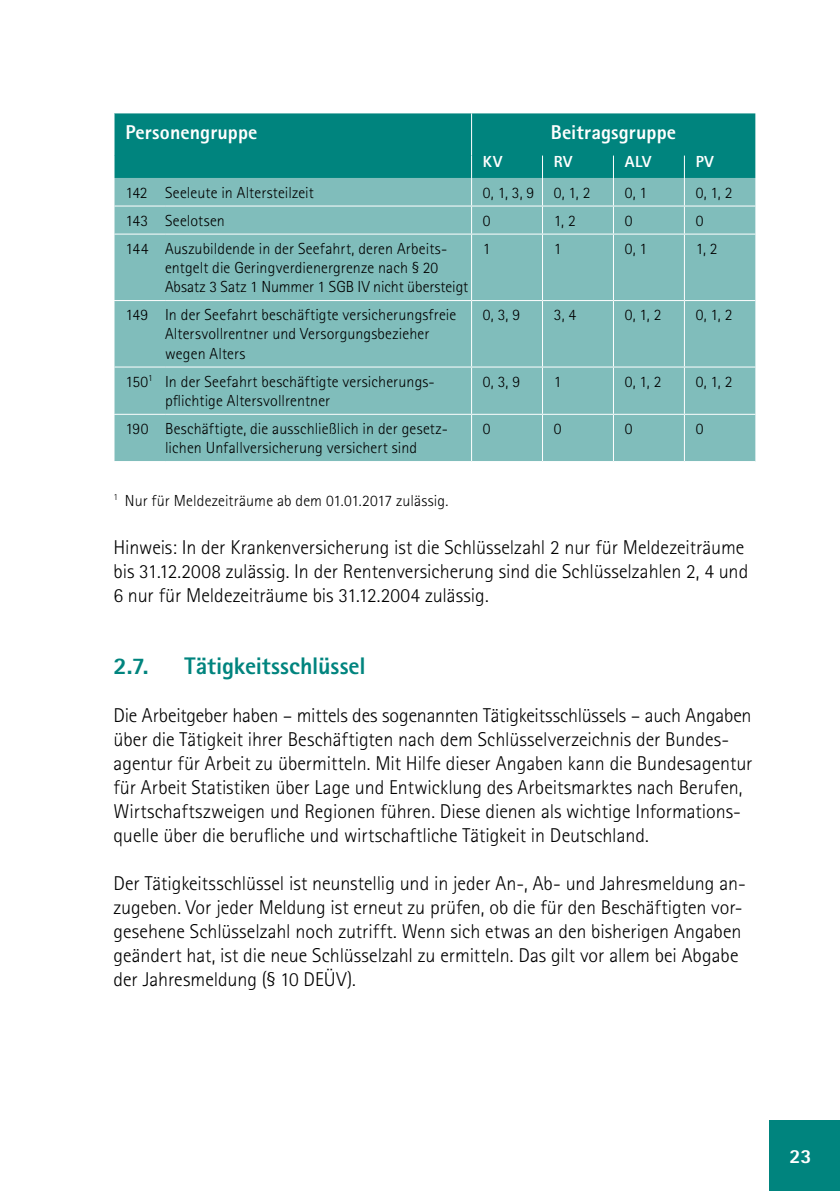
<style>
.page{position:relative;width:840px;height:1191px;background:#fff}
.page>*{position:absolute;margin:0;border:0;box-sizing:border-box;transform-origin:0 0}
.t1{font:800 24px "Rotis Sans Serif Std";letter-spacing:-.005em;color:#00847e}
.t2{font:300 20px/24px "Rotis Sans Serif Std";letter-spacing:-.005em;color:#000}
.t3{font:800 20px "Rotis Sans Serif Std";letter-spacing:.005em;color:#fff}
.t4{font:300 16px/19.2px "Rotis Sans Serif Std";letter-spacing:.005em;color:#000}
.t5{font:800 16px "Rotis Sans Serif Std";letter-spacing:.025em;color:#fff}
</style>
<div class="page">
<div style="left:768px;top:1120px;width:71px;height:71px;background:#00847e"></div>
<div style="left:114px;top:113px;width:641px;height:65px;background:#00847e"></div>
<div style="left:114px;top:178px;width:641px;height:283px;background:#80bdbb"></div>
<hr style="left:113px;top:205px;width:52px;height:1px;background:#fff">
<hr style="left:165px;top:205px;width:306px;height:1px;background:#fff">
<hr style="left:471px;top:205px;width:71px;height:1px;background:#fff">
<hr style="left:542px;top:205px;width:71px;height:1px;background:#fff">
<hr style="left:613px;top:205px;width:71px;height:1px;background:#fff">
<hr style="left:684px;top:205px;width:71px;height:1px;background:#fff">
<hr style="left:113px;top:234px;width:52px;height:1px;background:#fff">
<hr style="left:165px;top:234px;width:306px;height:1px;background:#fff">
<hr style="left:471px;top:234px;width:71px;height:1px;background:#fff">
<hr style="left:542px;top:234px;width:71px;height:1px;background:#fff">
<hr style="left:613px;top:234px;width:71px;height:1px;background:#fff">
<hr style="left:684px;top:234px;width:71px;height:1px;background:#fff">
<hr style="left:113px;top:300px;width:52px;height:1px;background:#fff">
<hr style="left:165px;top:300px;width:306px;height:1px;background:#fff">
<hr style="left:471px;top:300px;width:71px;height:1px;background:#fff">
<hr style="left:542px;top:300px;width:71px;height:1px;background:#fff">
<hr style="left:613px;top:300px;width:71px;height:1px;background:#fff">
<hr style="left:684px;top:300px;width:71px;height:1px;background:#fff">
<hr style="left:113px;top:366px;width:52px;height:1px;background:#fff">
<hr style="left:165px;top:366px;width:306px;height:1px;background:#fff">
<hr style="left:471px;top:366px;width:71px;height:1px;background:#fff">
<hr style="left:542px;top:366px;width:71px;height:1px;background:#fff">
<hr style="left:613px;top:366px;width:71px;height:1px;background:#fff">
<hr style="left:684px;top:366px;width:71px;height:1px;background:#fff">
<hr style="left:113px;top:414px;width:52px;height:1px;background:#fff">
<hr style="left:165px;top:414px;width:306px;height:1px;background:#fff">
<hr style="left:471px;top:414px;width:71px;height:1px;background:#fff">
<hr style="left:542px;top:414px;width:71px;height:1px;background:#fff">
<hr style="left:613px;top:414px;width:71px;height:1px;background:#fff">
<hr style="left:684px;top:414px;width:71px;height:1px;background:#fff">
<hr style="left:471px;top:113px;width:1px;height:43px;background:#fff">
<svg style="left:471px;top:156px;width:1px;height:78px"></svg>
<svg style="left:541px;top:156px;width:1px;height:78px"></svg>
<svg style="left:612px;top:156px;width:1px;height:78px"></svg>
<svg style="left:683px;top:156px;width:1px;height:78px"></svg>
<hr style="left:471px;top:235px;width:1px;height:65px;background:#fff">
<hr style="left:541px;top:235px;width:1px;height:65px;background:#fff">
<hr style="left:612px;top:235px;width:1px;height:65px;background:#fff">
<hr style="left:683px;top:235px;width:1px;height:65px;background:#fff">
<hr style="left:471px;top:301px;width:1px;height:65px;background:#fff">
<hr style="left:541px;top:301px;width:1px;height:65px;background:#fff">
<hr style="left:612px;top:301px;width:1px;height:65px;background:#fff">
<hr style="left:683px;top:301px;width:1px;height:65px;background:#fff">
<hr style="left:471px;top:367px;width:1px;height:47px;background:#fff">
<hr style="left:541px;top:367px;width:1px;height:47px;background:#fff">
<hr style="left:612px;top:367px;width:1px;height:47px;background:#fff">
<hr style="left:683px;top:367px;width:1px;height:47px;background:#fff">
<hr style="left:471px;top:415px;width:1px;height:46px;background:#fff">
<hr style="left:541px;top:415px;width:1px;height:46px;background:#fff">
<hr style="left:612px;top:415px;width:1px;height:46px;background:#fff">
<hr style="left:683px;top:415px;width:1px;height:46px;background:#fff">
<p class="t3" style="left:125px;top:119px;width:134px">Personengruppe</p>
<p class="t3" style="left:550px;top:119px;width:127px">Beitragsgruppe</p>
<p class="t5" style="left:482px;top:151px;width:21px">KV</p>
<p class="t5" style="left:553px;top:151px;width:20px">RV</p>
<p class="t5" style="left:624px;top:151px;width:28px">ALV</p>
<p class="t5" style="left:695px;top:151px;width:19px">PV</p>
<p class="t4" style="left:125px;top:182px;width:190px">142 Seeleute in Altersteilzeit</p>
<p class="t4" style="left:482px;top:182px;width:109px">0, 1, 3, 9 0, 1, 2</p>
<p class="t4" style="left:624px;top:182px;width:24px">0, 1</p>
<p class="t4" style="left:695px;top:182px;width:38px">0, 1, 2</p>
<p class="t4" style="left:125px;top:211px;width:101px">143 Seelotsen</p>
<p class="t4" style="left:482px;top:211px;width:9px">0</p>
<p class="t4" style="left:553px;top:211px;width:23px">1, 2</p>
<p class="t4" style="left:624px;top:211px;width:9px">0</p>
<p class="t4" style="left:695px;top:211px;width:9px">0</p>
<p class="t4" style="left:165px;top:239px;width:304px;text-indent:-40px">144 Auszubildende in der Seefahrt, deren Arbeits&shy;entgelt die Geringverdienergrenze nach § 20<br>Absatz 3 Satz 1 Nummer 1 SGB IV nicht übersteigt</p>
<p class="t4" style="left:482px;top:239px;width:9px">1</p>
<p class="t4" style="left:553px;top:239px;width:9px">1</p>
<p class="t4" style="left:624px;top:239px;width:24px">0, 1</p>
<p class="t4" style="left:695px;top:239px;width:23px">1, 2</p>
<p class="t4" style="left:165px;top:305px;width:292px;text-indent:-40px">149 In der Seefahrt beschäftigte versicherungsfreie<br>Altersvollrentner und Versorgungsbezieher wegen Alters</p>
<p class="t4" style="left:482px;top:305px;width:39px">0, 3, 9</p>
<p class="t4" style="left:553px;top:305px;width:24px">3, 4</p>
<p class="t4" style="left:624px;top:305px;width:38px">0, 1, 2</p>
<p class="t4" style="left:695px;top:305px;width:38px">0, 1, 2</p>
<p class="t4" style="left:165px;top:371px;width:269px;text-indent:-40px">150<sup>1</sup> In der Seefahrt beschäftigte versicherungs&shy;pflichtige Altersvollrentner</p>
<p class="t4" style="left:482px;top:371px;width:39px">0, 3, 9</p>
<p class="t4" style="left:553px;top:371px;width:9px">1</p>
<p class="t4" style="left:624px;top:371px;width:38px">0, 1, 2</p>
<p class="t4" style="left:695px;top:371px;width:38px">0, 1, 2</p>
<p class="t4" style="left:165px;top:419px;width:282px;text-indent:-40px">190 Beschäftigte, die ausschließlich in der gesetz&shy;lichen Unfallversicherung versichert sind</p>
<p class="t4" style="left:482px;top:419px;width:9px">0</p>
<p class="t4" style="left:553px;top:419px;width:9px">0</p>
<p class="t4" style="left:624px;top:419px;width:9px">0</p>
<p class="t4" style="left:695px;top:419px;width:9px">0</p>
<p class="t4" style="left:113px;top:491px;width:336px"><sup>1</sup> Nur für Meldezeiträume ab dem 01.01.2017 zulässig.</p>
<p class="t2" style="left:113px;top:535px;width:636px">Hinweis: In der Krankenversicherung ist die Schlüsselzahl 2 nur für Meldezeiträume bis 31.12.2008 zulässig. In der Rentenversicherung sind die Schlüsselzahlen 2, 4 und<br>6 nur für Meldezeiträume bis 31.12.2004 zulässig.</p>
<p class="t1" style="left:113px;top:650px;width:37px">2.7.</p>
<p class="t1" style="left:184px;top:650px;width:183px">Tätigkeitsschlüssel</p>
<p class="t2" style="left:113px;top:703px;width:640px">Die Arbeitgeber haben – mittels des sogenannten Tätigkeitsschlüssels – auch Angaben über die Tätigkeit ihrer Beschäftigten nach dem Schlüsselverzeichnis der Bundes&shy;agentur für Arbeit zu übermitteln. Mit Hilfe dieser Angaben kann die Bundesagentur für Arbeit Statistiken über Lage und Entwicklung des Arbeitsmarktes nach Berufen, Wirtschaftszweigen und Regionen führen. Diese dienen als wichtige Informations&shy;quelle über die berufliche und wirtschaftliche Tätigkeit in Deutschland.</p>
<p class="t2" style="left:113px;top:871px;width:633px">Der Tätigkeitsschlüssel ist neunstellig und in jeder An-, Ab- und Jahresmeldung an&shy;zugeben. Vor jeder Meldung ist erneut zu prüfen, ob die für den Beschäftigten vor&shy;gesehene Schlüsselzahl noch zutrifft. Wenn sich etwas an den bisherigen Angaben geändert hat, ist die neue Schlüsselzahl zu ermitteln. Das gilt vor allem bei Abgabe der Jahresmeldung (§ 10 DEÜV).</p>
<p class="t3" style="left:788px;top:1143px;width:24px">23</p>
</div>
